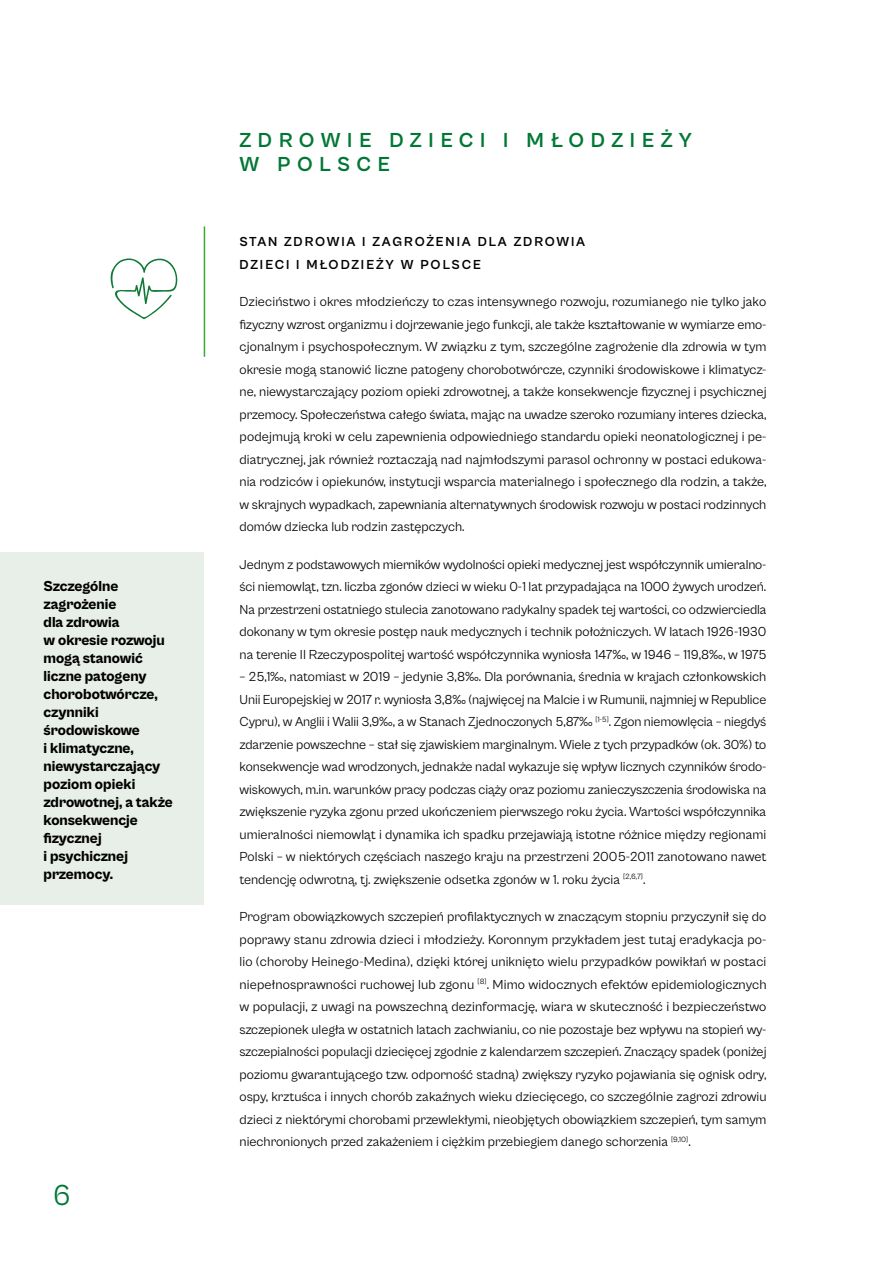
<style>
.page{position:relative;width:893px;height:1263px;background:#fff}
.page>*{position:absolute;margin:0;border:0;box-sizing:border-box;transform-origin:0 0}
.t1{font:30px "Cabinet Grotesk";color:#007835}
.t2{font:700 21px/24px "Cabinet Grotesk";letter-spacing:.305em;color:#007835}
.t3{font:800 15px/18px "Cabinet Grotesk";letter-spacing:-.005em;color:#000}
.t4{font:13.5px/22.5px "Cabinet Grotesk";color:#000;text-align:justify}
.t5{font:700 13.5px/22.5px "Cabinet Grotesk";letter-spacing:.13em;color:#000}
</style>
<div class="page">
<div style="left:0;top:552px;width:203px;height:353px;background:#e8efe8"></div>
<hr style="left:204px;top:226px;width:1px;height:131px;background:#3fa535">
<svg style="left:110px;top:258px;width:68px;height:61px"></svg>
<p class="t3" style="left:44px;top:577px;width:131px">Szczególne zagrożenie<br>dla zdrowia<br>w okresie rozwoju mogą stanowić liczne patogeny chorobotwórcze, czynniki środowiskowe<br>i klimatyczne, niewystarczający poziom opieki zdrowotnej, a także konsekwencje fizycznej<br>i psychicznej przemocy.</p>
<h1 class="t1" style="left:53px;top:1179px;width:19px">6</h1>
<h2 class="t2" style="left:240px;top:128px;width:454px">ZDROWIE DZIECI I MŁODZIEŻY<br>W POLSCE</h2>
<p class="t5" style="left:240px;top:231px;width:347px">STAN ZDROWIA I ZAGROŻENIA DLA ZDROWIA<br>DZIECI I MŁODZIEŻY W POLSCE</p>
<p class="t4" style="left:240px;top:290px;width:529px">Dzieciństwo i okres młodzieńczy to czas intensywnego rozwoju, rozumianego nie tylko jako fizyczny wzrost organizmu i dojrzewanie jego funkcji, ale także kształtowanie w wymiarze emo&shy;cjonalnym i psychospołecznym. W związku z tym, szczególne zagrożenie dla zdrowia w tym okresie mogą stanowić liczne patogeny chorobotwórcze, czynniki środowiskowe i klimatycz&shy;ne, niewystarczający poziom opieki zdrowotnej, a także konsekwencje fizycznej i psychicznej przemocy. Społeczeństwa całego świata, mając na uwadze szeroko rozumiany interes dziecka, podejmują kroki w celu zapewnienia odpowiedniego standardu opieki neonatologicznej i pe&shy;diatrycznej, jak również roztaczają nad najmłodszymi parasol ochronny w postaci edukowa&shy;nia rodziców i opiekunów, instytucji wsparcia materialnego i społecznego dla rodzin, a także, w skrajnych wypadkach, zapewniania alternatywnych środowisk rozwoju w postaci rodzinnych domów dziecka lub rodzin zastępczych.</p>
<p class="t4" style="left:240px;top:553px;width:529px">Jednym z podstawowych mierników wydolności opieki medycznej jest współczynnik umieralno&shy;ści niemowląt, tzn. liczba zgonów dzieci w wieku 0-1 lat przypadająca na 1000 żywych urodzeń.<br>Na przestrzeni ostatniego stulecia zanotowano radykalny spadek tej wartości, co odzwierciedla dokonany w tym okresie postęp nauk medycznych i technik położniczych. W latach 1926-1930 na terenie II Rzeczypospolitej wartość współczynnika wyniosła 147‰, w 1946 – 119,8‰, w 1975</p>
<p class="t4" style="left:240px;top:665px;width:528px">– 25,1‰, natomiast w 2019 – jedynie 3,8‰. Dla porównania, średnia w krajach członkowskich Unii Europejskiej w 2017 r. wyniosła 3,8‰ (najwięcej na Malcie i w Rumunii, najmniej w Republice Cypru), w Anglii i Walii 3,9‰, a w Stanach Zjednoczonych 5,87‰ <sup>[1-5]</sup>. Zgon niemowlęcia – niegdyś zdarzenie powszechne – stał się zjawiskiem marginalnym. Wiele z tych przypadków (ok. 30%) to konsekwencje wad wrodzonych, jednakże nadal wykazuje się wpływ licznych czynników środo&shy;wiskowych, m.in. warunków pracy podczas ciąży oraz poziomu zanieczyszczenia środowiska na zwiększenie ryzyka zgonu przed ukończeniem pierwszego roku życia. Wartości współczynnika umieralności niemowląt i dynamika ich spadku przejawiają istotne różnice między regionami Polski – w niektórych częściach naszego kraju na przestrzeni 2005-2011 zanotowano nawet tendencję odwrotną, tj. zwiększenie odsetka zgonów w 1. roku życia <sup>[2,6,7]</sup>.</p>
<p class="t4" style="left:240px;top:905px;width:528px">Program obowiązkowych szczepień profilaktycznych w znaczącym stopniu przyczynił się do poprawy stanu zdrowia dzieci i młodzieży. Koronnym przykładem jest tutaj eradykacja po&shy;lio (choroby Heinego-Medina), dzięki której uniknięto wielu przypadków powikłań w postaci niepełnosprawności ruchowej lub zgonu <sup>[8]</sup>. Mimo widocznych efektów epidemiologicznych w populacji, z uwagi na powszechną dezinformację, wiara w skuteczność i bezpieczeństwo szczepionek uległa w ostatnich latach zachwianiu, co nie pozostaje bez wpływu na stopień wy&shy;szczepialności populacji dziecięcej zgodnie z kalendarzem szczepień. Znaczący spadek (poniżej poziomu gwarantującego tzw. odporność stadną) zwiększy ryzyko pojawiania się ognisk odry, ospy, krztuśca i innych chorób zakaźnych wieku dziecięcego, co szczególnie zagrozi zdrowiu dzieci z niektórymi chorobami przewlekłymi, nieobjętych obowiązkiem szczepień, tym samym niechronionych przed zakażeniem i ciężkim przebiegiem danego schorzenia <sup>[9,10]</sup>.</p>
</div>
